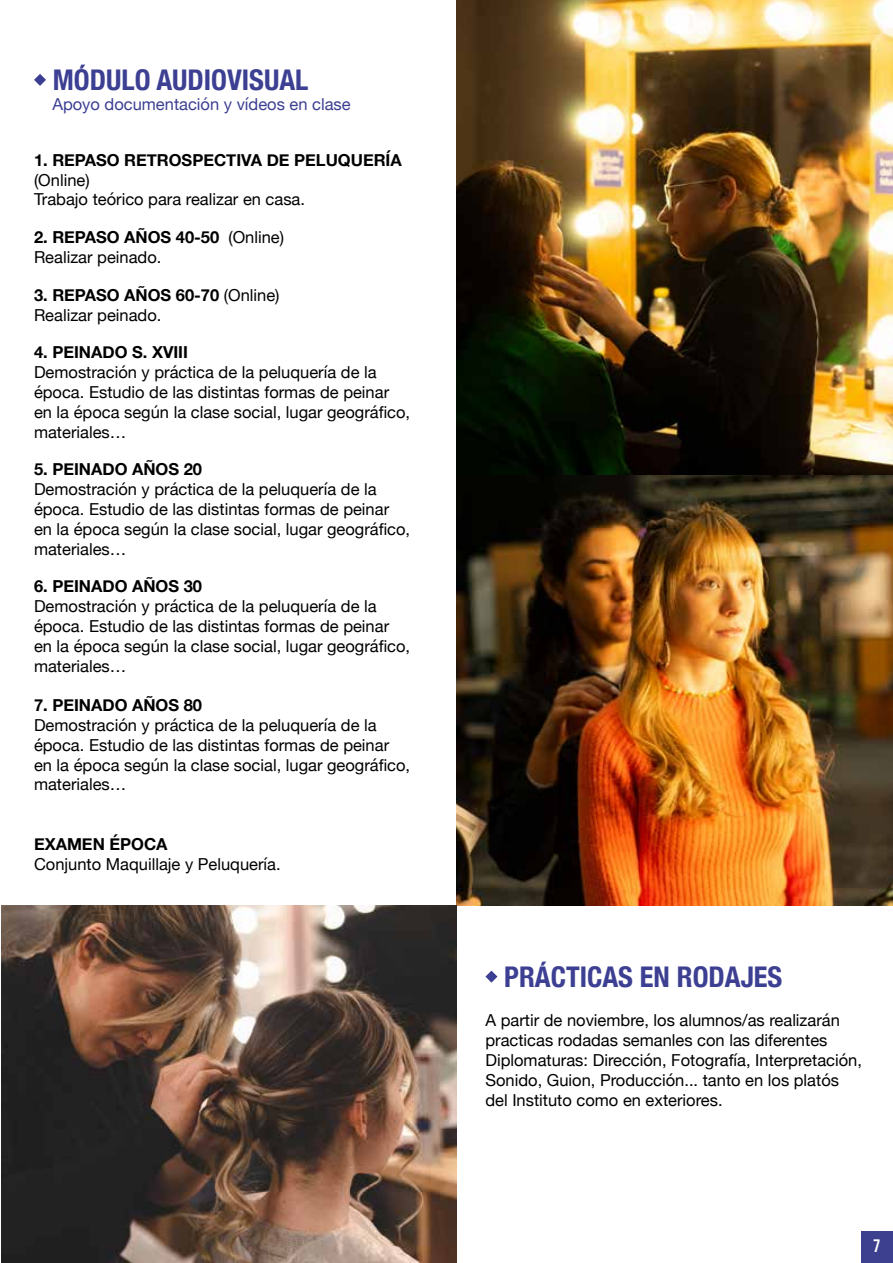
<style>
.page{position:relative;width:893px;height:1263px;background:#fff}
.page>*{position:absolute;margin:0;border:0;box-sizing:border-box;transform-origin:0 0}
.t1{font:700 condensed 28.5px "Helvetica Neue";color:#3c3f92}
.t2{font:18px "Bebas Neue";color:#fff}
.t3{font:16.5px/19.8px "Helvetica Neue";color:#000}
.t4{font:700 16.5px "Helvetica Neue";color:#000}
.t5{font:16.5px "Helvetica Neue";color:#3c3f92}
.s1{font-weight:700}
</style>
<div class="page">
<svg style="left:34px;top:74px;width:12px;height:12px"></svg>
<img style="left:456px;top:0;width:437px;height:476px">
<img style="left:456px;top:476px;width:437px;height:430px">
<img style="left:1px;top:906px;width:455px;height:357px">
<div style="left:861px;top:1231px;width:32px;height:31px;background:#3d408f"></div>
<svg style="left:485px;top:970px;width:12px;height:13px"></svg>
<h1 class="t1" style="left:53px;top:64px;width:257px">MÓDULO AUDIOVISUAL</h1>
<p class="t5" style="left:52px;top:97px;width:300px">Apoyo documentación y vídeos en clase</p>
<p class="t4" style="left:34px;top:151px;width:369px">1. REPASO RETROSPECTIVA DE PELUQUERÍA</p>
<p class="t3" style="left:34px;top:171px;width:273px">(Online)<br>Trabajo teórico para realizar en casa.</p>
<p class="t3" style="left:34px;top:229px;width:252px"><span class="s1">2. REPASO AÑOS 40-50</span> (Online)<br>Realizar peinado.</p>
<p class="t3" style="left:34px;top:286px;width:247px"><span class="s1">3. REPASO AÑOS 60-70</span> (Online)<br>Realizar peinado.</p>
<p class="t4" style="left:34px;top:343px;width:155px">4. PEINADO S. XVIII</p>
<p class="t3" style="left:34px;top:364px;width:378px">Demostración y práctica de la peluquería de la época. Estudio de las distintas formas de peinar en la época según la clase social, lugar geográfico, materiales…</p>
<p class="t4" style="left:34px;top:460px;width:170px">5. PEINADO AÑOS 20</p>
<p class="t3" style="left:34px;top:481px;width:378px">Demostración y práctica de la peluquería de la época. Estudio de las distintas formas de peinar en la época según la clase social, lugar geográfico, materiales…</p>
<p class="t4" style="left:34px;top:577px;width:170px">6. PEINADO AÑOS 30</p>
<p class="t3" style="left:34px;top:598px;width:378px">Demostración y práctica de la peluquería de la época. Estudio de las distintas formas de peinar en la época según la clase social, lugar geográfico, materiales…</p>
<p class="t4" style="left:34px;top:696px;width:170px">7. PEINADO AÑOS 80</p>
<p class="t3" style="left:34px;top:716px;width:378px">Demostración y práctica de la peluquería de la época. Estudio de las distintas formas de peinar en la época según la clase social, lugar geográfico, materiales…</p>
<p class="t4" style="left:34px;top:835px;width:135px">EXAMEN ÉPOCA</p>
<p class="t3" style="left:34px;top:855px;width:248px">Conjunto Maquillaje y Peluquería.</p>
<h1 class="t1" style="left:504px;top:960px;width:280px">PRÁCTICAS EN RODAJES</h1>
<p class="t3" style="left:485px;top:1012px;width:378px">A partir de noviembre, los alumnos/as realizarán practicas rodadas semanles con las diferentes Diplomaturas: Dirección, Fotografía, Interpretación, Sonido, Guion, Producción... tanto en los platós del Instituto como en exteriores.</p>
<p class="t2" style="left:873px;top:1236px;width:9px">7</p>
</div>
